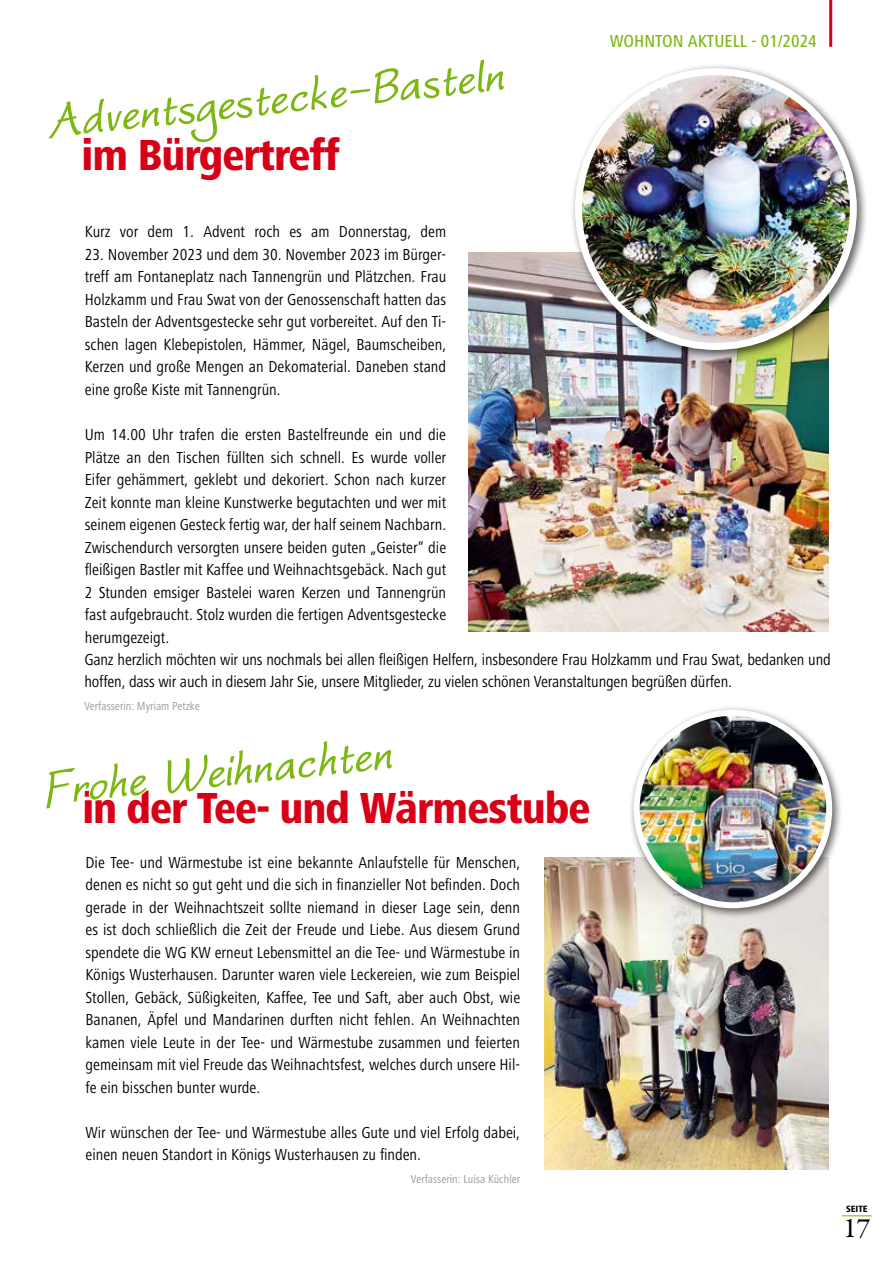
<style>
.page{position:relative;width:893px;height:1263px;background:#fff}
.page>*{position:absolute;margin:0;border:0;box-sizing:border-box;transform-origin:0 0}
.t1{font:italic 700 62.25px "Worstveld Sling";color:#7db713}
.t2{font:800 condensed 45px "Frutiger Next LT";letter-spacing:-.025em;color:#d80016}
.t3{font:28.35px "Garamond Premr Pro";color:#000}
.t4{font:500 condensed 18px "Frutiger Next LT";color:#7db713}
.t5{font:condensed 16.5px/22.5px "Frutiger Next LT";color:#000;text-align:justify}
.t6{font:condensed 12px "Frutiger Next LT";color:#98989c}
.t7{font:800 condensed 9.45px "Frutiger Next LT";color:#000}
</style>
<div class="page">
<hr style="left:842px;top:1215px;width:30px;height:1px;background:#7db713">
<hr style="left:829px;top:0;width:3px;height:47px;background:#d80016">
<img style="left:468px;top:252px;width:361px;height:379px">
<div style="left:570px;top:63px;width:298px;height:298px;background:#000;opacity:.6"></div>
<img style="left:578px;top:72px;width:275px;height:274px;border-radius:137px">
<div style="left:575px;top:68px;width:282px;height:282px;border:7px solid #fff;border-radius:50%"></div>
<img style="left:544px;top:857px;width:284px;height:312px">
<div style="left:629px;top:705px;width:214px;height:214px;background:#000;opacity:.6"></div>
<img style="left:637px;top:713px;width:192px;height:192px;border-radius:96px">
<div style="left:634px;top:710px;width:198px;height:198px;border:6px solid #fff;border-radius:50%"></div>
<h1 class="t1" style="left:43px;top:93px;width:461px;rotate:-6deg">Adventsgestecke-Basteln</h1>
<h2 class="t2" style="left:82px;top:130px;width:259px">im Bürgertreff</h2>
<p class="t4" style="left:610px;top:31px;width:209px">WOHNTON AKTUELL - 01/2024</p>
<p class="t5" style="left:85px;top:221px;width:363px">Kurz vor dem 1. Advent roch es am Donnerstag, dem</p>
<p class="t5" style="left:85px;top:243px;width:363px">23. November 2023 und dem 30. November 2023 im Bürger&shy;treff am Fontaneplatz nach Tannengrün und Plätzchen. Frau Holzkamm und Frau Swat von der Genossenschaft hatten das Basteln der Adventsgestecke sehr gut vorbereitet. Auf den Ti&shy;schen lagen Klebepistolen, Hämmer, Nägel, Baumscheiben, Kerzen und große Mengen an Dekomaterial. Daneben stand eine große Kiste mit Tannengrün.</p>
<p class="t5" style="left:85px;top:423px;width:363px">Um 14.00 Uhr trafen die ersten Bastelfreunde ein und die Plätze an den Tischen füllten sich schnell. Es wurde voller Eifer gehämmert, geklebt und dekoriert. Schon nach kurzer Zeit konnte man kleine Kunstwerke begutachten und wer mit seinem eigenen Gesteck fertig war, der half seinem Nachbarn.<br>Zwischendurch versorgten unsere beiden guten „Geister“ die fleißigen Bastler mit Kaffee und Weihnachtsgebäck. Nach gut 2 Stunden emsiger Bastelei waren Kerzen und Tannengrün fast aufgebraucht. Stolz wurden die fertigen Adventsgestecke herumgezeigt.</p>
<p class="t5" style="left:84px;top:648px;width:748px">Ganz herzlich möchten wir uns nochmals bei allen fleißigen Helfern, insbesondere Frau Holzkamm und Frau Swat, bedanken und hoffen, dass wir auch in diesem Jahr Sie, unsere Mitglieder, zu vielen schönen Veranstaltungen begrüßen dürfen.</p>
<p class="t6" style="left:84px;top:699px;width:117px">Verfasserin: Myriam Petzke</p>
<h1 class="t1" style="left:40px;top:760px;width:352px;rotate:-6deg">Frohe Weihnachten</h1>
<h2 class="t2" style="left:82px;top:782px;width:510px">in der Tee- und Wärmestube</h2>
<p class="t5" style="left:86px;top:851px;width:436px">Die Tee- und Wärmestube ist eine bekannte Anlaufstelle für Menschen, denen es nicht so gut geht und die sich in finanzieller Not befinden. Doch gerade in der Weihnachtszeit sollte niemand in dieser Lage sein, denn es ist doch schließlich die Zeit der Freude und Liebe. Aus diesem Grund spendete die WG KW erneut Lebensmittel an die Tee- und Wärmestube in Königs Wusterhausen. Darunter waren viele Leckereien, wie zum Beispiel Stollen, Gebäck, Süßigkeiten, Kaffee, Tee und Saft, aber auch Obst, wie Bananen, Äpfel und Mandarinen durften nicht fehlen. An Weihnachten kamen viele Leute in der Tee- und Wärmestube zusammen und feierten gemeinsam mit viel Freude das Weihnachtsfest, welches durch unsere Hil&shy;fe ein bisschen bunter wurde.</p>
<p class="t5" style="left:86px;top:1121px;width:436px">Wir wünschen der Tee- und Wärmestube alles Gute und viel Erfolg dabei, einen neuen Standort in Königs Wusterhausen zu finden.</p>
<p class="t6" style="left:411px;top:1172px;width:111px">Verfasserin: Luisa Küchler</p>
<p class="t7" style="left:846px;top:1204px;width:23px">SEITE</p>
<h3 class="t3" style="left:843px;top:1211px;width:29px">17</h3>
</div>
